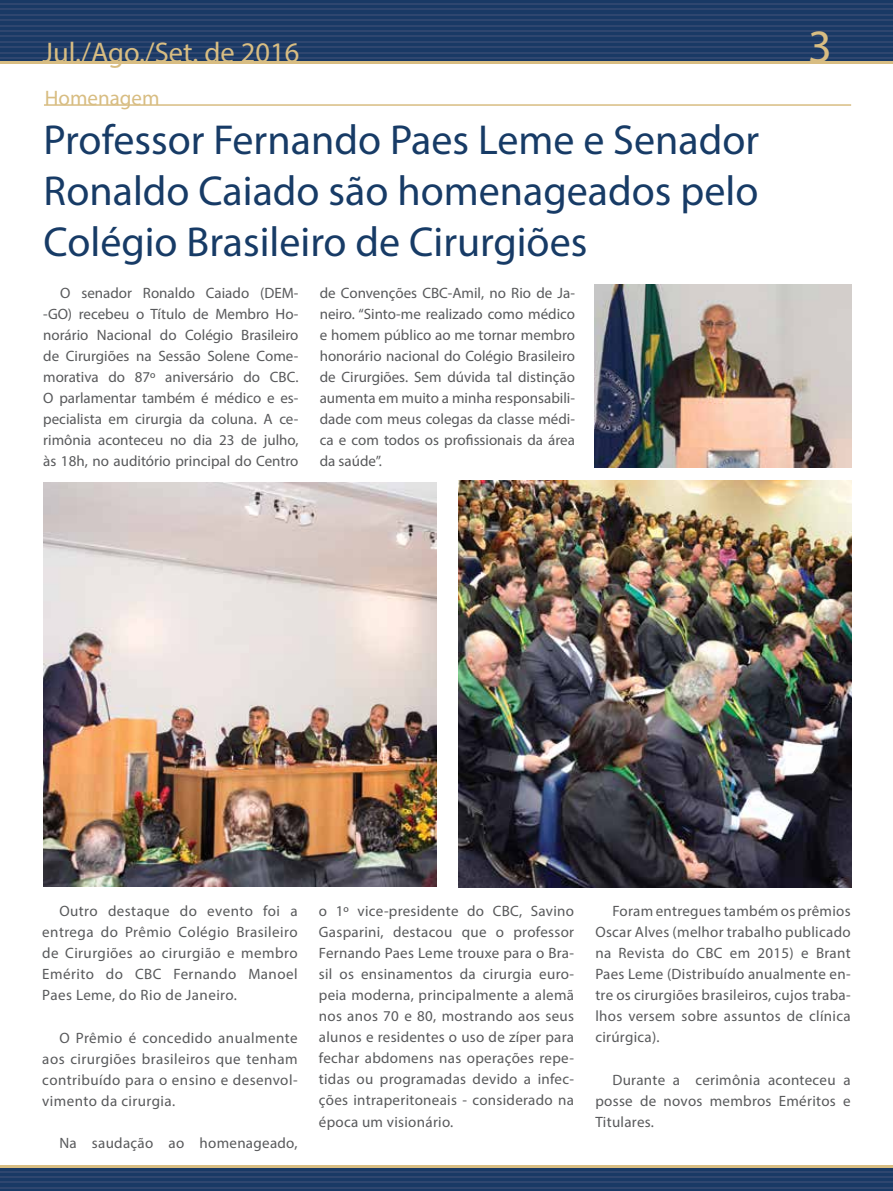
<style>
.page{position:relative;width:893px;height:1191px;background:#fff}
.page>*{position:absolute;margin:0;border:0;box-sizing:border-box;transform-origin:0 0}
.t1{font:46.5px "Myriad Pro";color:#d8bd82}
.t2{font:42px/51px "Myriad Pro";color:#173b66;text-align:justify}
.t3{font:28.5px "Myriad Pro";color:#d8bd82}
.t4{font:21px "Myriad Pro";color:#d8bd82}
.t5{font:15px/21px "Myriad Pro";letter-spacing:.02em;color:#58595b;text-align:justify}
</style>
<div class="page">
<div style="left:0;top:0;width:893px;height:62px;background:#193965"></div>
<hr style="left:0;top:3px;width:893px;height:2px;background:#2f466f">
<hr style="left:0;top:9px;width:893px;height:1px;background:#2f466f">
<hr style="left:0;top:14px;width:893px;height:2px;background:#2f466f">
<hr style="left:0;top:19px;width:893px;height:2px;background:#2f466f">
<hr style="left:0;top:25px;width:893px;height:1px;background:#2f466f">
<hr style="left:0;top:30px;width:893px;height:2px;background:#2f466f">
<hr style="left:0;top:36px;width:893px;height:1px;background:#2f466f">
<hr style="left:0;top:41px;width:893px;height:2px;background:#2f466f">
<hr style="left:0;top:47px;width:893px;height:1px;background:#2f466f">
<hr style="left:0;top:52px;width:893px;height:1px;background:#2f466f">
<hr style="left:0;top:57px;width:893px;height:2px;background:#2f466f">
<hr style="left:0;top:62px;width:893px;height:2px;background:#d8bd82">
<svg style="left:0;top:1167px;width:893px;height:24px;background:#274268"></svg>
<hr style="left:0;top:1187px;width:893px;height:1px;background:#2f466f">
<hr style="left:0;top:1181px;width:893px;height:2px;background:#2f466f">
<hr style="left:0;top:1176px;width:893px;height:1px;background:#2f466f">
<hr style="left:0;top:1170px;width:893px;height:2px;background:#2f466f">
<hr style="left:0;top:1165px;width:893px;height:2px;background:#d8bd82">
<hr style="left:44px;top:104px;width:807px;height:2px;background:#d8bd82">
<img style="left:44px;top:482px;width:392px;height:404px">
<img style="left:594px;top:285px;width:257px;height:183px">
<img style="left:459px;top:480px;width:392px;height:407px">
<h3 class="t3" style="left:43px;top:35px;width:258px">Jul./Ago./Set. de 2016</h3>
<h1 class="t1" style="left:808px;top:18px;width:25px">3</h1>
<h3 class="t4" style="left:45px;top:85px;width:116px">Homenagem</h3>
<h2 class="t2" style="left:44px;top:113px;width:717px">Professor Fernando Paes Leme e Senador Ronaldo Caiado são homenageados pelo Colégio Brasileiro de Cirurgiões</h2>
<p class="t5" style="left:43px;top:282px;width:257px;text-indent:17px">O senador Ronaldo Caiado (DEM--GO) recebeu o Título de Membro Ho&shy;norário Nacional do Colégio Brasileiro de Cirurgiões na Sessão Solene Come&shy;morativa do 87º aniversário do CBC.<br>O parlamentar também é médico e es&shy;pecialista em cirurgia da coluna. A ce&shy;rimônia aconteceu no dia 23 de julho, às 18h, no auditório principal do Centro</p>
<p class="t5" style="left:320px;top:282px;width:257px">de Convenções CBC-Amil, no Rio de Ja&shy;neiro. “Sinto-me realizado como médico e homem público ao me tornar membro honorário nacional do Colégio Brasileiro de Cirurgiões. Sem dúvida tal distinção aumenta em muito a minha responsabili&shy;dade com meus colegas da classe médi&shy;ca e com todos os profissionais da área da saúde”.</p>
<p class="t5" style="left:42px;top:900px;width:257px;text-indent:17px">Outro destaque do evento foi a entrega do Prêmio Colégio Brasileiro de Cirurgiões ao cirurgião e membro Emérito do CBC Fernando Manoel Paes Leme, do Rio de Janeiro.</p>
<p class="t5" style="left:42px;top:1027px;width:257px;text-indent:17px">O Prêmio é concedido anualmente aos cirurgiões brasileiros que tenham contribuído para o ensino e desenvol&shy;vimento da cirurgia.</p>
<p class="t5" style="left:59px;top:1132px;width:240px">Na saudação ao homenageado,</p>
<p class="t5" style="left:319px;top:900px;width:257px">o 1º vice-presidente do CBC, Savino Gasparini, destacou que o professor Fernando Paes Leme trouxe para o Bra&shy;sil os ensinamentos da cirurgia euro&shy;peia moderna, principalmente a alemã nos anos 70 e 80, mostrando aos seus alunos e residentes o uso de zíper para fechar abdomens nas operações repe&shy;tidas ou programadas devido a infec&shy;ções intraperitoneais - considerado na época um visionário.</p>
<p class="t5" style="left:595px;top:900px;width:257px;text-indent:17px">Foram entregues também os prêmios Oscar Alves (melhor trabalho publicado na Revista do CBC em 2015) e Brant Paes Leme (Distribuído anualmente en&shy;tre os cirurgiões brasileiros, cujos traba&shy;lhos versem sobre assuntos de clínica cirúrgica).</p>
<p class="t5" style="left:595px;top:1069px;width:257px;text-indent:17px">Durante a cerimônia aconteceu a posse de novos membros Eméritos e Titulares.</p>
</div>
